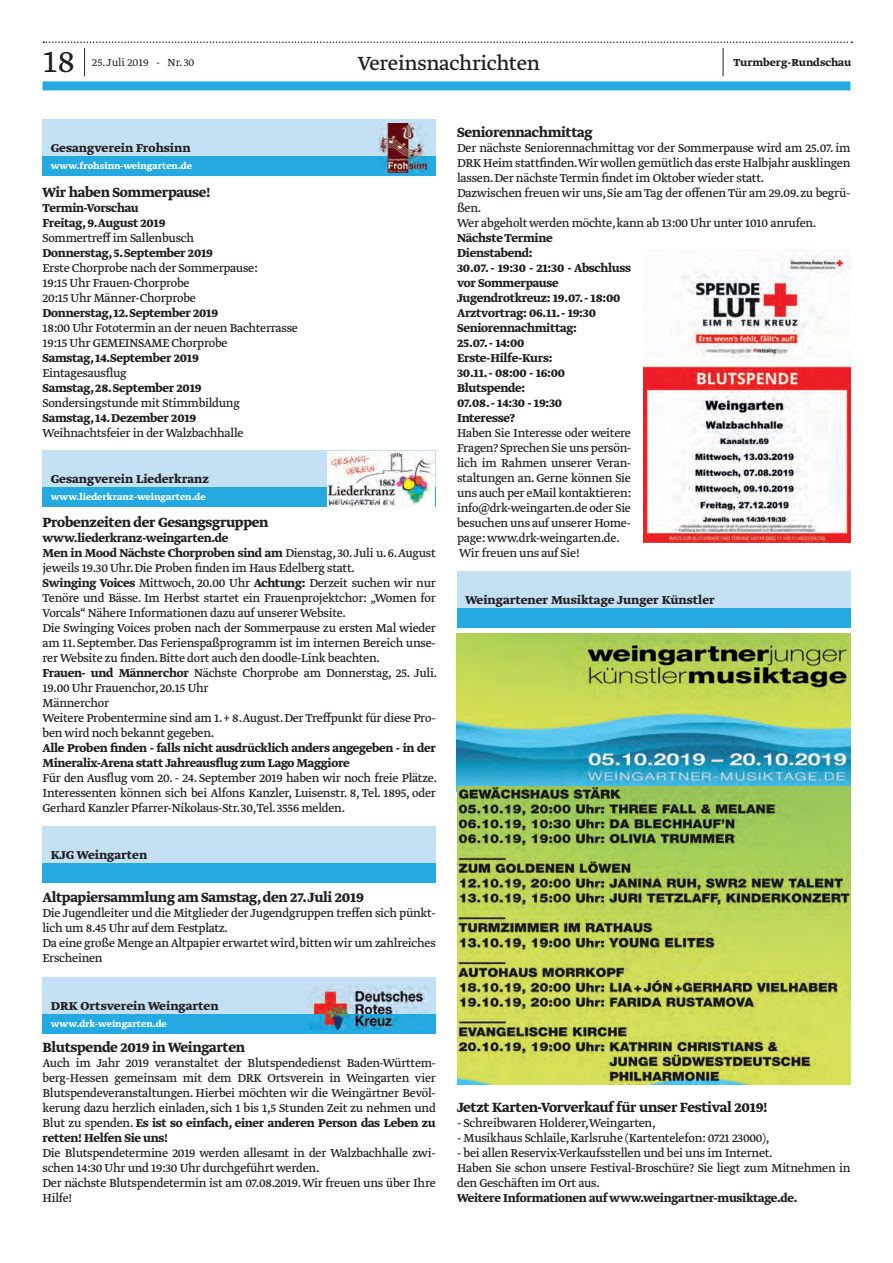
<style>
.page{position:relative;width:893px;height:1263px;background:#fff}
.page>*{position:absolute;margin:0;border:0;box-sizing:border-box;transform-origin:0 0}
.t1{font:300 36px "Greta Text Std";color:#231f20}
.t2{font:22.5px "Greta Text Std";letter-spacing:-.015em;color:#231f20}
.t3{font:700 15.75px "Greta Text Std";letter-spacing:-.02em;color:#231f20}
.t4{font:13.5px/15px "Greta Text Std";letter-spacing:-.02em;color:#231f20}
.t5{font:700 13.5px/15px "Greta Text Std";letter-spacing:-.02em;color:#231f20}
.t6{font:700 13.5px "Greta Text Std";color:#231f20}
.t7{font:700 12px "Greta Text Std";color:#231f20}
.t8{font:300 12px "Greta Text Std";color:#231f20}
.t9{font:700 10.5px "Greta Text Std";color:#fff}
.s1{font-weight:700}
</style>
<div class="page">
<div style="left:43px;top:81px;width:807px;height:9px;background:#24aae1"></div>
<svg style="left:43px;top:41px;width:809px;height:35px"></svg>
<div style="left:43px;top:119px;width:393px;height:57px;background:#c3e0f4"></div>
<div style="left:43px;top:156px;width:393px;height:20px;background:#24aae1"></div>
<img style="left:379px;top:123px;width:47px;height:49px">
<div style="left:43px;top:450px;width:393px;height:57px;background:#c3e0f4"></div>
<div style="left:43px;top:487px;width:393px;height:20px;background:#24aae1"></div>
<img style="left:328px;top:451px;width:106px;height:56px">
<img style="left:457px;top:634px;width:393px;height:153px">
<div style="left:457px;top:571px;width:393px;height:57px;background:#c3e0f4"></div>
<div style="left:457px;top:608px;width:393px;height:20px;background:#24aae1"></div>
<img style="left:457px;top:787px;width:394px;height:297px">
<div style="left:43px;top:826px;width:393px;height:57px;background:#c3e0f4"></div>
<div style="left:43px;top:863px;width:393px;height:20px;background:#24aae1"></div>
<div style="left:43px;top:977px;width:393px;height:57px;background:#c3e0f4"></div>
<div style="left:43px;top:1014px;width:393px;height:20px;background:#24aae1"></div>
<img style="left:309px;top:986px;width:117px;height:44px">
<img style="left:644px;top:253px;width:206px;height:289px">
<h1 class="t1" style="left:43px;top:41px;width:33px">18</h1>
<p class="t8" style="left:92px;top:56px;width:104px">25. Juli 2019 - Nr. 30</p>
<h2 class="t2" style="left:358px;top:50px;width:184px">Vereinsnachrichten</h2>
<p class="t7" style="left:733px;top:56px;width:119px">Turmberg-Rundschau</p>
<p class="t6" style="left:51px;top:140px;width:141px">Gesangverein Frohsinn</p>
<p class="t9" style="left:51px;top:159px;width:143px">www.frohsinn-weingarten.de</p>
<p class="t3" style="left:43px;top:183px;width:170px">Wir haben Sommerpause!</p>
<p class="t5" style="left:43px;top:201px;width:124px">Termin-Vorschau<br>Freitag, 9.August 2019</p>
<p class="t4" style="left:43px;top:231px;width:153px">Sommertreff im Sallenbusch</p>
<p class="t5" style="left:43px;top:246px;width:172px">Donnerstag, 5. September 2019</p>
<p class="t4" style="left:43px;top:261px;width:217px">Erste Chorprobe nach der Sommerpause:<br>19:15 Uhr Frauen-Chorprobe<br>20:15 Uhr Männer-Chorprobe</p>
<p class="t5" style="left:43px;top:306px;width:177px">Donnerstag, 12. September 2019</p>
<p class="t4" style="left:43px;top:321px;width:257px">18:00 Uhr Fototermin an der neuen Bachterrasse<br>19:15 Uhr GEMEINSAME Chorprobe</p>
<p class="t5" style="left:43px;top:351px;width:158px">Samstag, 14.September 2019</p>
<p class="t4" style="left:43px;top:366px;width:86px">Eintagesausflug</p>
<p class="t5" style="left:43px;top:381px;width:161px">Samstag, 28. September 2019</p>
<p class="t4" style="left:43px;top:396px;width:199px">Sondersingstunde mit Stimmbildung</p>
<p class="t5" style="left:43px;top:411px;width:155px">Samstag, 14. Dezember 2019</p>
<p class="t4" style="left:43px;top:426px;width:203px">Weihnachtsfeier in der Walzbachhalle</p>
<p class="t6" style="left:51px;top:471px;width:160px">Gesangverein Liederkranz</p>
<p class="t9" style="left:51px;top:490px;width:156px">www.liederkranz-weingarten.de</p>
<p class="t3" style="left:43px;top:513px;width:228px">Probenzeiten der Gesangsgruppen</p>
<p class="t4" style="left:43px;top:531px;width:396px"><span class="s1">www.liederkranz-weingarten.de<br>Men in Mood Nächste Chorproben sind am</span> Dienstag, 30. Juli u. 6.August jeweils 19.30 Uhr. Die Proben finden im Haus Edelberg statt.<br><span class="s1">Swinging Voices</span> Mittwoch, 20.00 Uhr <span class="s1">Achtung:</span> Derzeit suchen wir nur Tenöre und Bässe. Im Herbst startet ein Frauenprojektchor: „Women for Vorcals“ Nähere Informationen dazu auf unserer Website.<br>Die Swinging Voices proben nach der Sommerpause zu ersten Mal wieder am 11. September. Das Ferienspaßprogramm ist im internen Bereich unse&shy;rer Website zu finden. Bitte dort auch den doodle-Link beachten.<br><span class="s1">Frauen- und Männerchor</span> Nächste Chorprobe am Donnerstag, 25. Juli.<br>19.00 Uhr Frauenchor, 20.15 Uhr<br>Männerchor<br>Weitere Probentermine sind am 1. + 8.August. Der Treffpunkt für diese Pro&shy;ben wird noch bekannt gegeben.</p>
<p class="t5" style="left:43px;top:741px;width:395px">Alle Proben finden - falls nicht ausdrücklich anders angegeben - in der<br>Mineralix-Arena statt Jahreausflug zum Lago Maggiore</p>
<p class="t4" style="left:43px;top:771px;width:396px;text-align:justify">Für den Ausflug vom 20. - 24. September 2019 haben wir noch freie Plätze.<br>Interessenten können sich bei Alfons Kanzler, Luisenstr. 8, Tel. 1895, oder Gerhard Kanzler Pfarrer-Nikolaus-Str. 30,Tel. 3556 melden.</p>
<p class="t6" style="left:51px;top:847px;width:98px">KJG Weingarten</p>
<p class="t3" style="left:43px;top:888px;width:323px">Altpapiersammlung am Samstag, den 27. Juli 2019</p>
<p class="t4" style="left:43px;top:906px;width:395px">Die Jugendleiter und die Mitglieder der Jugendgruppen treffen sich pünkt&shy;lich um 8.45 Uhr auf dem Festplatz.<br>Da eine große Menge an Altpapier erwartet wird,bitten wir um zahlreiches Erscheinen</p>
<p class="t6" style="left:51px;top:998px;width:169px">DRK Ortsverein Weingarten</p>
<p class="t9" style="left:51px;top:1017px;width:118px">www.drk-weingarten.de</p>
<p class="t3" style="left:43px;top:1038px;width:204px">Blutspende 2019 in Weingarten</p>
<p class="t4" style="left:43px;top:1056px;width:395px;text-align:justify">Auch im Jahr 2019 veranstaltet der Blutspendedienst Baden-Württem&shy;berg-Hessen gemeinsam mit dem DRK Ortsverein in Weingarten vier Blutspendeveranstaltungen. Hierbei möchten wir die Weingärtner Bevöl&shy;kerung dazu herzlich einladen, sich 1 bis 1,5 Stunden Zeit zu nehmen und Blut zu spenden. <span class="s1">Es ist so einfach, einer anderen Person das Leben zu retten! Helfen Sie uns!</span></p>
<p class="t4" style="left:43px;top:1146px;width:395px">Die Blutspendetermine 2019 werden allesamt in der Walzbachhalle zwi&shy;schen 14:30 Uhr und 19:30 Uhr durchgeführt werden.<br>Der nächste Blutspendetermin ist am 07.08.2019. Wir freuen uns über Ihre Hilfe!</p>
<p class="t3" style="left:457px;top:123px;width:137px">Seniorennachmittag</p>
<p class="t4" style="left:457px;top:141px;width:395px">Der nächste Seniorennachmittag vor der Sommerpause wird am 25.07. im DRK Heim stattfinden.Wir wollen gemütlich das erste Halbjahr ausklingen lassen. Der nächste Termin findet im Oktober wieder statt.<br>Dazwischen freuen wir uns, Sie am Tag der offenen Tür am 29.09. zu begrü&shy;ßen.<br>Wer abgeholt werden möchte, kann ab 13:00 Uhr unter 1010 anrufen.</p>
<p class="t5" style="left:457px;top:231px;width:175px">Nächste Termine<br>Dienstabend:<br>30.07. - 19:30 - 21:30 - Abschluss vor Sommerpause<br>Jugendrotkreuz: 19.07. - 18:00<br>Arztvortrag: 06.11. - 19:30<br>Seniorennachmittag:<br>25.07. - 14:00<br>Erste-Hilfe-Kurs:<br>30.11. - 08:00 - 16:00<br>Blutspende:<br>07.08. - 14:30 - 19:30<br>Interesse?</p>
<p class="t4" style="left:457px;top:426px;width:175px">Haben Sie Interesse oder weitere<br>Fragen? Sprechen Sie uns persön&shy;lich im Rahmen unserer Veran&shy;staltungen an. Gerne können Sie uns auch per eMail kontaktieren: info@drk-weingarten.de oder Sie besuchen uns auf unserer Home&shy;page: www.drk-weingarten.de.<br>Wir freuen uns auf Sie!</p>
<p class="t6" style="left:465px;top:592px;width:251px">Weingartener Musiktage Junger Künstler</p>
<p class="t3" style="left:457px;top:1098px;width:312px">Jetzt Karten-Vorverkauf für unser Festival 2019!</p>
<p class="t4" style="left:457px;top:1116px;width:200px">- Schreibwaren Holderer,Weingarten,</p>
<p class="t4" style="left:457px;top:1131px;width:314px">- Musikhaus Schlaile, Karlsruhe (Kartentelefon: 0721 23000),</p>
<p class="t4" style="left:457px;top:1146px;width:395px">- bei allen Reservix-Verkaufsstellen und bei uns im Internet.<br>Haben Sie schon unsere Festival-Broschüre? Sie liegt zum Mitnehmen in den Geschäften im Ort aus.</p>
<p class="t5" style="left:457px;top:1191px;width:342px">Weitere Informationen auf www.weingartner-musiktage.de.</p>
</div>
